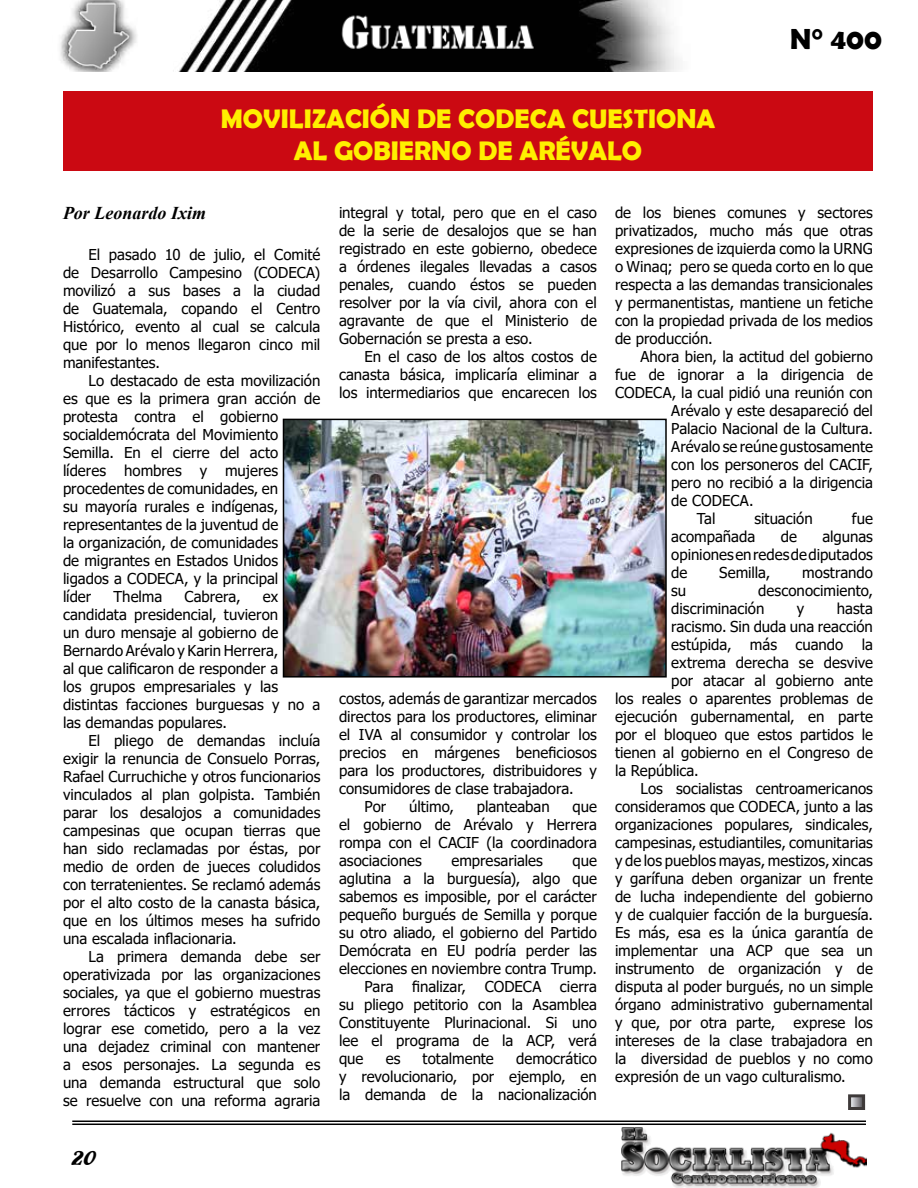
<style>
.page{position:relative;width:918px;height:1188px;background:#fff}
.page>*{position:absolute;margin:0;border:0;box-sizing:border-box;transform-origin:0 0}
.t1{font:700 28.5px "Berlin Sans FB Demi";color:#000}
.t2{font:700 27px/32.4px "Berlin Sans FB Demi";color:#ffef00;text-align:center}
.t3{font:21px "Flamenco D";color:#000}
.t4{font:italic 700 18px "Times New Roman";color:#000}
.t5{font:15px/18px "Tahoma";color:#000;text-align:justify}
</style>
<div class="page">
<hr style="left:72px;top:1121px;width:794px;height:1px;background:#000">
<hr style="left:72px;top:1124px;width:794px;height:1px;background:#000">
<img style="left:621px;top:1127px;width:245px;height:61px">
<img style="left:60px;top:0;width:619px;height:72px">
<svg style="left:852px;top:1098px;width:9px;height:8px"></svg>
<div style="left:848px;top:1094px;width:17px;height:16px;border:3px solid #3e3a3a"></div>
<div style="left:63px;top:92px;width:810px;height:79px;background:#cb0912"></div>
<img style="left:286px;top:422px;width:378px;height:253px">
<div style="left:283px;top:419px;width:384px;height:259px;border:2px solid #000"></div>
<h2 class="t2" style="left:221px;top:102px;width:496px">MOVILIZACIÓN DE CODECA CUESTIONA<br>AL GOBIERNO DE ARÉVALO</h2>
<h1 class="t1" style="left:790px;top:23px;width:93px">N° 400</h1>
<p class="t4" style="left:63px;top:201px;width:145px">Por Leonardo Ixim</p>
<p class="t5" style="left:63px;top:246px;width:259px;text-indent:26px">El pasado 10 de julio, el Comité de Desarrollo Campesino (CODECA) movilizó a sus bases a la ciudad de Guatemala, copando el Centro Histórico, evento al cual se calcula que por lo menos llegaron cinco mil manifestantes.</p>
<p class="t5" style="left:63px;top:372px;width:259px;text-align:left;text-indent:26px">Lo destacado de esta movilización es que es la primera gran acción de protesta contra el gobierno socialdemócrata del Movimiento<br>Semilla. En el cierre del acto líderes hombres y mujeres procedentes de comunidades, en<br>su mayoría rurales e indígenas, representantes de la juventud de<br>la organización, de comunidades<br>de migrantes en Estados Unidos ligados a CODECA, y la principal<br>líder</p>
<p class="t5" style="left:113px;top:588px;width:50px">Thelma</p>
<p class="t5" style="left:184px;top:588px;width:58px">Cabrera,</p>
<p class="t5" style="left:63px;top:588px;width:259px;text-align:left;text-indent:200px">ex candidata presidencial, tuvieron<br>un duro mensaje al gobierno de<br>Bernardo Arévalo y Karin Herrera,<br>al que calificaron de responder a<br>los grupos empresariales y las distintas facciones burguesas y no a las demandas populares.</p>
<p class="t5" style="left:63px;top:732px;width:259px;text-indent:26px">El pliego de demandas incluía exigir la renuncia de Consuelo Porras, Rafael Curruchiche y otros funcionarios vinculados al plan golpista. También parar los desalojos a comunidades campesinas que ocupan tierras que han sido reclamadas por éstas, por medio de orden de jueces coludidos con terratenientes. Se reclamó además por el alto costo de la canasta básica, que en los últimos meses ha sufrido una escalada inflacionaria.</p>
<p class="t5" style="left:63px;top:948px;width:259px;text-indent:26px">La primera demanda debe ser operativizada por las organizaciones sociales, ya que el gobierno muestras errores tácticos y estratégicos en lograr ese cometido, pero a la vez una dejadez criminal con mantener a esos personajes. La segunda es una demanda estructural que solo se resuelve con una reforma agraria</p>
<h3 class="t3" style="left:72px;top:1146px;width:25px">20</h3>
<p class="t5" style="left:339px;top:205px;width:260px">integral y total, pero que en el caso de la serie de desalojos que se han registrado en este gobierno, obedece a órdenes ilegales llevadas a casos penales, cuando éstos se pueden resolver por la vía civil, ahora con el agravante de que el Ministerio de Gobernación se presta a eso.</p>
<p class="t5" style="left:339px;top:349px;width:260px;text-indent:26px">En el caso de los altos costos de canasta básica, implicaría eliminar a los intermediarios que encarecen los</p>
<p class="t5" style="left:339px;top:691px;width:259px">costos, además de garantizar mercados</p>
<p class="t5" style="left:339px;top:709px;width:260px">directos para los productores, eliminar</p>
<p class="t5" style="left:339px;top:727px;width:259px">el IVA al consumidor y controlar los</p>
<p class="t5" style="left:339px;top:745px;width:259px">precios en márgenes beneficiosos</p>
<p class="t5" style="left:339px;top:763px;width:259px">para los productores, distribuidores y</p>
<p class="t5" style="left:339px;top:781px;width:236px">consumidores de clase trabajadora.</p>
<p class="t5" style="left:364px;top:799px;width:23px">Por</p>
<p class="t5" style="left:409px;top:799px;width:46px">último,</p>
<p class="t5" style="left:477px;top:799px;width:74px">planteaban</p>
<p class="t5" style="left:339px;top:799px;width:260px;text-indent:234px">que el gobierno de Arévalo y Herrera rompa con el CACIF (la coordinadora asociaciones</p>
<p class="t5" style="left:451px;top:853px;width:93px">empresariales</p>
<p class="t5" style="left:573px;top:853px;width:26px">que</p>
<p class="t5" style="left:339px;top:871px;width:259px">aglutina a la burguesía), algo que</p>
<p class="t5" style="left:339px;top:889px;width:259px">sabemos es imposible, por el carácter</p>
<p class="t5" style="left:339px;top:907px;width:259px">pequeño burgués de Semilla y porque</p>
<p class="t5" style="left:339px;top:925px;width:260px">su otro aliado, el gobierno del Partido</p>
<p class="t5" style="left:339px;top:943px;width:260px">Demócrata en EU podría perder las</p>
<p class="t5" style="left:339px;top:961px;width:260px">elecciones en noviembre contra Trump.</p>
<p class="t5" style="left:364px;top:979px;width:234px">Para finalizar, CODECA cierra</p>
<p class="t5" style="left:339px;top:997px;width:260px">su pliego petitorio con la Asamblea</p>
<p class="t5" style="left:339px;top:1015px;width:260px">Constituyente Plurinacional. Si uno</p>
<p class="t5" style="left:339px;top:1033px;width:260px">lee el programa de la ACP, verá</p>
<p class="t5" style="left:339px;top:1051px;width:26px">que</p>
<p class="t5" style="left:386px;top:1051px;width:16px">es</p>
<p class="t5" style="left:423px;top:1051px;width:73px">totalmente</p>
<p class="t5" style="left:339px;top:1051px;width:260px;text-indent:177px">democrático y revolucionario, por ejemplo, en la demanda de la nacionalización</p>
<p class="t5" style="left:615px;top:205px;width:260px">de los bienes comunes y sectores privatizados, mucho más que otras expresiones de izquierda como la URNG o Winaq; pero se queda corto en lo que respecta a las demandas transicionales y permanentistas, mantiene un fetiche con la propiedad privada de los medios de producción.</p>
<p class="t5" style="left:640px;top:349px;width:234px">Ahora bien, la actitud del gobierno</p>
<p class="t5" style="left:615px;top:367px;width:259px">fue de ignorar a la dirigencia de</p>
<p class="t5" style="left:615px;top:385px;width:260px">CODECA, la cual pidió una reunión con</p>
<p class="t5" style="left:671px;top:403px;width:203px">Arévalo y este desapareció del</p>
<p class="t5" style="left:671px;top:421px;width:203px">Palacio Nacional de la Cultura.</p>
<p class="t5" style="left:671px;top:439px;width:203px">Arévalo se reúne gustosamente</p>
<p class="t5" style="left:671px;top:457px;width:203px">con los personeros del CACIF,</p>
<p class="t5" style="left:671px;top:475px;width:203px">pero no recibió a la dirigencia</p>
<p class="t5" style="left:671px;top:493px;width:84px">de CODECA.</p>
<p class="t5" style="left:697px;top:511px;width:20px">Tal</p>
<p class="t5" style="left:755px;top:511px;width:60px">situación</p>
<p class="t5" style="left:852px;top:511px;width:23px">fue</p>
<p class="t5" style="left:671px;top:529px;width:85px">acompañada</p>
<p class="t5" style="left:781px;top:529px;width:18px">de</p>
<p class="t5" style="left:671px;top:529px;width:203px;text-indent:151px">algunas opiniones en redes de diputados de</p>
<p class="t5" style="left:719px;top:565px;width:53px">Semilla,</p>
<p class="t5" style="left:802px;top:565px;width:72px">mostrando</p>
<p class="t5" style="left:671px;top:583px;width:203px;text-indent:87px">desconocimiento, discriminación</p>
<p class="t5" style="left:671px;top:583px;width:17px">su</p>
<p class="t5" style="left:797px;top:601px;width:9px">y</p>
<p class="t5" style="left:837px;top:601px;width:38px">hasta</p>
<p class="t5" style="left:671px;top:619px;width:203px">racismo. Sin duda una reacción</p>
<p class="t5" style="left:671px;top:637px;width:203px">estúpida, más cuando la</p>
<p class="t5" style="left:671px;top:655px;width:203px">extrema derecha se desvive</p>
<p class="t5" style="left:671px;top:673px;width:203px">por atacar al gobierno ante</p>
<p class="t5" style="left:615px;top:691px;width:260px">los reales o aparentes problemas de</p>
<p class="t5" style="left:615px;top:709px;width:259px">ejecución gubernamental, en parte</p>
<p class="t5" style="left:615px;top:727px;width:259px">por el bloqueo que estos partidos le</p>
<p class="t5" style="left:615px;top:745px;width:259px">tienen al gobierno en el Congreso de</p>
<p class="t5" style="left:615px;top:763px;width:85px">la República.</p>
<p class="t5" style="left:640px;top:781px;width:234px">Los socialistas centroamericanos</p>
<p class="t5" style="left:615px;top:799px;width:259px">consideramos que CODECA, junto a las</p>
<p class="t5" style="left:615px;top:817px;width:259px">organizaciones populares, sindicales,</p>
<p class="t5" style="left:615px;top:835px;width:260px">campesinas, estudiantiles, comunitarias</p>
<p class="t5" style="left:615px;top:853px;width:259px">y de los pueblos mayas, mestizos, xincas</p>
<p class="t5" style="left:615px;top:871px;width:259px">y garífuna deben organizar un frente</p>
<p class="t5" style="left:615px;top:889px;width:259px">de lucha independiente del gobierno</p>
<p class="t5" style="left:615px;top:907px;width:259px">y de cualquier facción de la burguesía.</p>
<p class="t5" style="left:615px;top:925px;width:259px">Es más, esa es la única garantía de</p>
<p class="t5" style="left:615px;top:943px;width:259px">implementar una ACP que sea un</p>
<p class="t5" style="left:615px;top:961px;width:259px">instrumento de organización y de</p>
<p class="t5" style="left:615px;top:979px;width:259px">disputa al poder burgués, no un simple</p>
<p class="t5" style="left:615px;top:997px;width:260px">órgano administrativo gubernamental</p>
<p class="t5" style="left:615px;top:1015px;width:259px">y que, por otra parte, exprese los</p>
<p class="t5" style="left:615px;top:1033px;width:260px">intereses de la clase trabajadora en</p>
<p class="t5" style="left:615px;top:1051px;width:260px">la diversidad de pueblos y no como</p>
<p class="t5" style="left:615px;top:1069px;width:232px">expresión de un vago culturalismo.</p>
</div>
